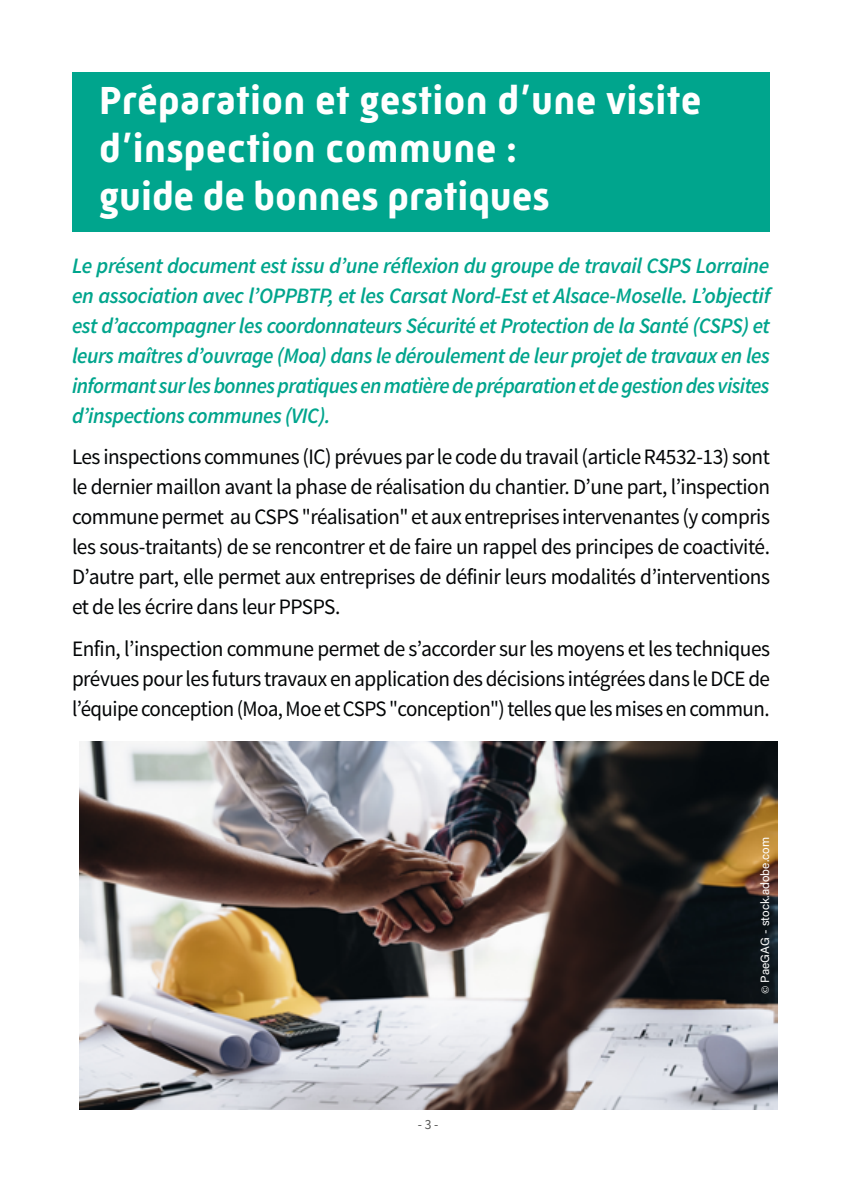
<style>
.page{position:relative;width:842px;height:1191px;background:#fff}
.page>*{position:absolute;margin:0;border:0;box-sizing:border-box;transform-origin:0 0}
.t1{font:700 40px/48px "Mic 32 New";letter-spacing:.01em;color:#fff}
.t2{font:22px/30px "Source Sans Pro";letter-spacing:-.025em;color:#030506;text-align:justify}
.t3{font:italic 600 22px/30px "Source Sans Pro";letter-spacing:-.025em;color:#00a58d;text-align:justify}
.t4{font:14px "Source Sans Pro";color:#575756}
.t5{font:12px "Acumin Variable Concept";color:#fff}
.s1{font-family:"Minion Pro"}
</style>
<div class="page">
<div style="left:72px;top:72px;width:698px;height:160px;background:#00a58d"></div>
<img style="left:79px;top:741px;width:698px;height:368px">
<h1 class="t1" style="left:99px;top:76px;width:604px">Préparation et gestion d’une visite d’inspection commune :<br>guide de bonnes pratiques</h1>
<p class="t3" style="left:72px;top:250px;width:700px">Le présent document est issu d’une réflexion du groupe de travail CSPS Lorraine en association avec l’OPPBTP, et les Carsat Nord-Est et Alsace-Moselle. L’objectif est d’accompagner les coordonnateurs Sécurité et Protection de la Santé (CSPS) et leurs maîtres d’ouvrage (Moa) dans le déroulement de leur projet de travaux en les informant sur les bonnes pratiques en matière de préparation et de gestion des visites d’inspections communes (VIC).</p>
<p class="t2" style="left:72px;top:442px;width:699px">Les inspections communes (IC) prévues par le code du travail (article R4532-13) sont le dernier maillon avant la phase de réalisation du chantier. D’une part, l’inspection commune permet au CSPS "réalisation" et aux entreprises intervenantes (y compris les sous-traitants) de se rencontrer et de faire un rappel des principes de coactivité.<br>D’autre part, elle permet aux entreprises de définir leurs modalités d’interventions et de les écrire dans leur PPSPS.</p>
<p class="t2" style="left:72px;top:634px;width:700px">Enfin, l’inspection commune permet de s’accorder sur les moyens et les techniques prévues pour les futurs travaux en application des décisions intégrées dans le DCE de l’équipe conception (Moa, Moe et CSPS "conception") telles que les mises en commun.</p>
<p class="t4" style="left:418px;top:1116px;width:22px">- 3 -</p>
<p class="t5" style="left:757px;top:994px;width:158px;rotate:-90deg"><span class="s1">©</span> PaeGAG - stock.adobe.com</p>
</div>
